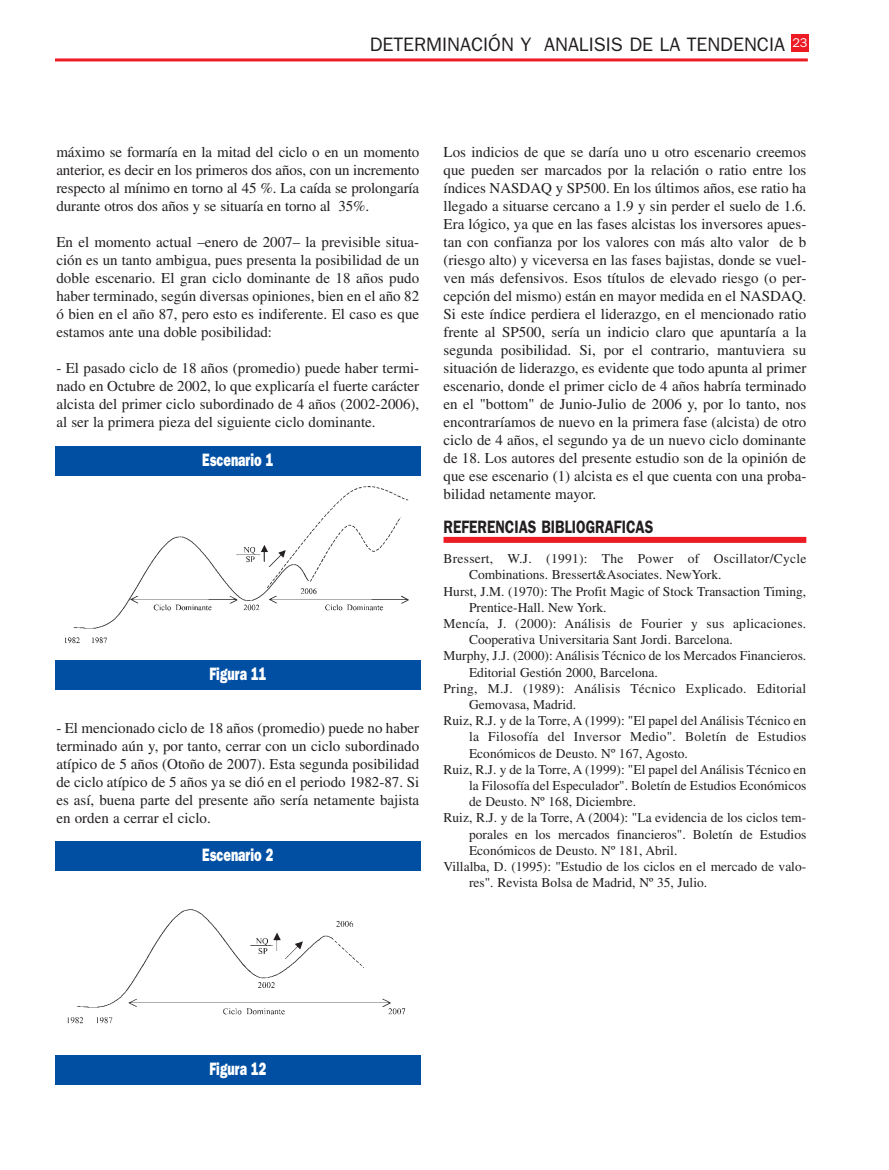
<style>
.page{position:relative;width:889px;height:1170px;background:#fff}
.page>*{position:absolute;margin:0;border:0;box-sizing:border-box;transform-origin:0 0}
.t1{font:19.5px "Franklin Gothic";color:#231f20}
.t2{font:800 18px "Franklin Gothic";color:#fff;scale:.7 1}
.t3{font:600 18px "Franklin Gothic";color:#231f20;scale:.8 1}
.t4{font:15px/18px "Times";color:#231f20;text-align:justify}
.t5{font:13.5px "Times";color:#231f20}
.t6{font:13.5px "Times";letter-spacing:.02em;color:#231f20}
</style>
<div class="page">
<div style="left:443px;top:537px;width:363px;height:6px;background:#ed1c24"></div>
<div style="left:791px;top:34px;width:17px;height:17px;background:#ed1c24"></div>
<hr style="left:55px;top:58px;width:753px;height:3px;background:#ed1c24">
<img style="left:65px;top:486px;width:344px;height:158px">
<div style="left:55px;top:446px;width:366px;height:30px;background:#004fa3"></div>
<div style="left:55px;top:660px;width:366px;height:30px;background:#004fa3"></div>
<img style="left:67px;top:909px;width:339px;height:115px">
<div style="left:55px;top:841px;width:366px;height:30px;background:#004fa3"></div>
<div style="left:55px;top:1055px;width:366px;height:30px;background:#004fa3"></div>
<h1 class="t1" style="left:370px;top:37px;width:439px">DETERMINACIÓN Y ANALISIS DE LA TENDENCIA <sup>23</sup></h1>
<p class="t4" style="left:56px;top:144px;width:364px">máximo se formaría en la mitad del ciclo o en un momento anterior, es decir en los primeros dos años, con un incremento respecto al mínimo en torno al 45 %. La caída se prolongaría durante otros dos años y se situaría en torno al 35%.</p>
<p class="t4" style="left:56px;top:234px;width:364px">En el momento actual –enero de 2007– la previsible situa&shy;ción es un tanto ambigua, pues presenta la posibilidad de un doble escenario. El gran ciclo dominante de 18 años pudo haber terminado, según diversas opiniones, bien en el año 82 ó bien en el año 87, pero esto es indiferente. El caso es que estamos ante una doble posibilidad:</p>
<p class="t4" style="left:56px;top:360px;width:364px">- El pasado ciclo de 18 años (promedio) puede haber termi&shy;nado en Octubre de 2002, lo que explicaría el fuerte carácter alcista del primer ciclo subordinado de 4 años (2002-2006), al ser la primera pieza del siguiente ciclo dominante.</p>
<p class="t2" style="left:202px;top:454px;width:103px">Escenario 1</p>
<p class="t2" style="left:209px;top:667px;width:83px">Figura 11</p>
<p class="t4" style="left:56px;top:720px;width:364px">- El mencionado ciclo de 18 años (promedio) puede no haber terminado aún y, por tanto, cerrar con un ciclo subordinado atípico de 5 años (Otoño de 2007). Esta segunda posibilidad de ciclo atípico de 5 años ya se dió en el periodo 1982-87. Si es así, buena parte del presente año sería netamente bajista en orden a cerrar el ciclo.</p>
<p class="t2" style="left:202px;top:848px;width:103px">Escenario 2</p>
<p class="t4" style="left:443px;top:144px;width:364px">Los indicios de que se daría uno u otro escenario creemos que pueden ser marcados por la relación o ratio entre los índices NASDAQ y SP500. En los últimos años, ese ratio ha llegado a situarse cercano a 1.9 y sin perder el suelo de 1.6.<br>Era lógico, ya que en las fases alcistas los inversores apues&shy;tan con confianza por los valores con más alto valor de b (riesgo alto) y viceversa en las fases bajistas, donde se vuel&shy;ven más defensivos. Esos títulos de elevado riesgo (o per&shy;cepción del mismo) están en mayor medida en el NASDAQ.<br>Si este índice perdiera el liderazgo, en el mencionado ratio frente al SP500, sería un indicio claro que apuntaría a la segunda posibilidad. Si, por el contrario, mantuviera su situación de liderazgo, es evidente que todo apunta al primer escenario, donde el primer ciclo de 4 años habría terminado en el "bottom" de Junio-Julio de 2006 y, por lo tanto, nos encontraríamos de nuevo en la primera fase (alcista) de otro ciclo de 4 años, el segundo ya de un nuevo ciclo dominante de 18. Los autores del presente estudio son de la opinión de que ese escenario (1) alcista es el que cuenta con una proba&shy;bilidad netamente mayor.</p>
<p class="t3" style="left:443px;top:520px;width:264px">REFERENCIAS BIBLIOGRAFICAS</p>
<p class="t6" style="left:443px;top:553px;width:364px">Bressert, W.J. (1991): The Power of Oscillator/Cycle</p>
<p class="t5" style="left:469px;top:570px;width:254px">Combinations. Bressert&amp;Asociates. NewYork.</p>
<p class="t5" style="left:443px;top:586px;width:364px">Hurst, J.M. (1970): The Profit Magic of Stock Transaction Timing,</p>
<p class="t5" style="left:469px;top:602px;width:139px">Prentice-Hall. New York.</p>
<p class="t6" style="left:443px;top:618px;width:364px">Mencía, J. (2000): Análisis de Fourier y sus aplicaciones.</p>
<p class="t5" style="left:469px;top:634px;width:265px">Cooperativa Universitaria Sant Jordi. Barcelona.</p>
<p class="t5" style="left:443px;top:651px;width:364px">Murphy, J.J. (2000): Análisis Técnico de los Mercados Financieros.</p>
<p class="t5" style="left:469px;top:667px;width:190px">Editorial Gestión 2000, Barcelona.</p>
<p class="t6" style="left:443px;top:683px;width:364px">Pring, M.J. (1989): Análisis Técnico Explicado. Editorial</p>
<p class="t5" style="left:469px;top:699px;width:109px">Gemovasa, Madrid.</p>
<p class="t5" style="left:443px;top:715px;width:364px">Ruiz, R.J. y de la Torre, A (1999): "El papel del Análisis Técnico en</p>
<p class="t6" style="left:469px;top:732px;width:339px">la Filosofía del Inversor Medio". Boletín de Estudios</p>
<p class="t5" style="left:469px;top:748px;width:220px">Económicos de Deusto. Nº 167, Agosto.</p>
<p class="t5" style="left:443px;top:764px;width:364px">Ruiz, R.J. y de la Torre, A (1999): "El papel del Análisis Técnico en</p>
<p class="t5" style="left:469px;top:780px;width:339px">la Filosofía del Especulador". Boletín de Estudios Económicos</p>
<p class="t5" style="left:469px;top:796px;width:169px">de Deusto. Nº 168, Diciembre.</p>
<p class="t5" style="left:443px;top:813px;width:364px">Ruiz, R.J. y de la Torre, A (2004): "La evidencia de los ciclos tem-</p>
<p class="t5" style="left:469px;top:829px;width:339px">porales en los mercados financieros". Boletín de Estudios</p>
<p class="t5" style="left:469px;top:845px;width:210px">Económicos de Deusto. Nº 181, Abril.</p>
<p class="t5" style="left:443px;top:861px;width:364px">Villalba, D. (1995): "Estudio de los ciclos en el mercado de valo-</p>
<p class="t5" style="left:469px;top:877px;width:240px">res". Revista Bolsa de Madrid, Nº 35, Julio.</p>
<p class="t2" style="left:209px;top:1062px;width:83px">Figura 12</p>
</div>
